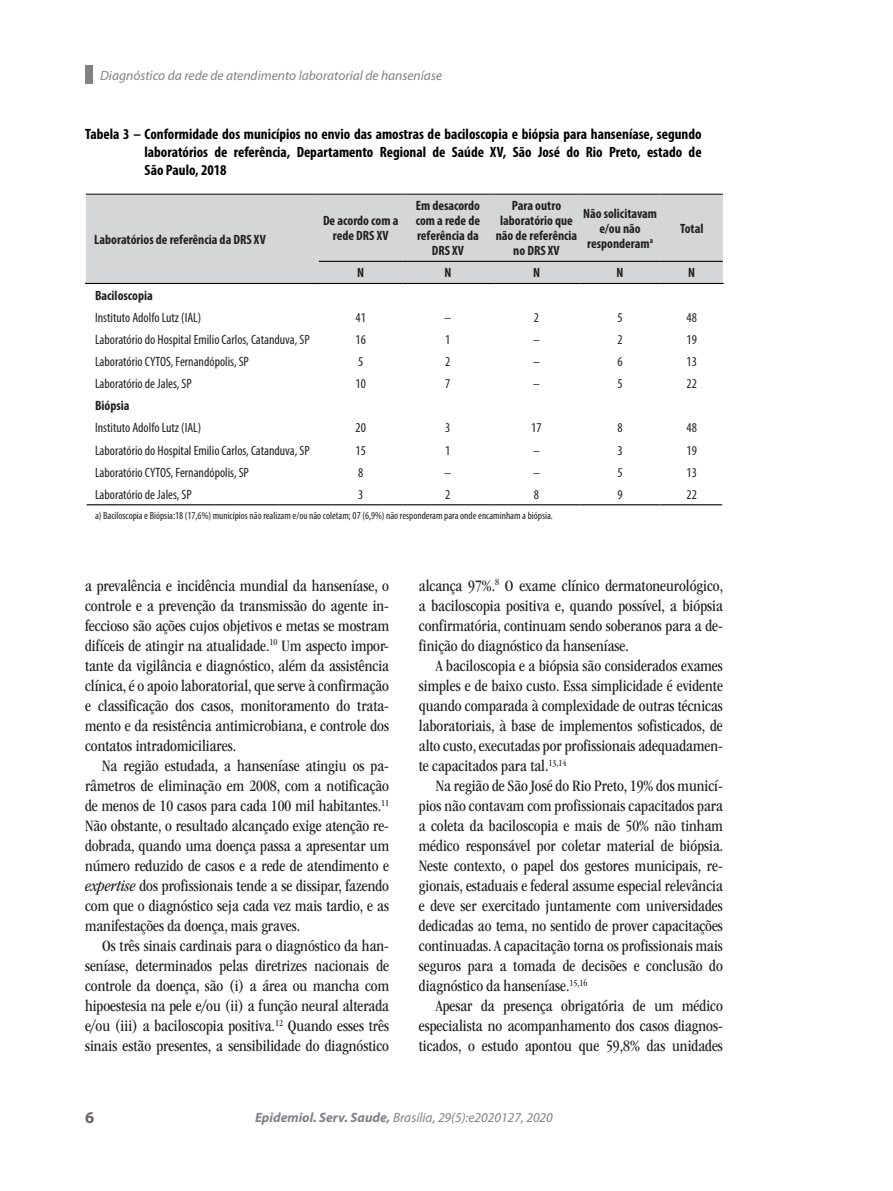
<style>
.page{position:relative;width:893px;height:1191px;background:#fff}
.page>*{position:absolute;margin:0;border:0;box-sizing:border-box;transform-origin:0 0}
.texto_nor{font:condensed 16.5px/20px "ITC Garamond Std";color:#231f20;text-align:justify}
.t1{font:700 16.5px "Myriad Pro";color:#6b6360}
.titulo_tab_fig{font:700 condensed 15px/18px "Myriad Pro";color:#000;text-align:justify}
.texto_tab_esq{font:condensed 13.5px "Myriad Pro";color:#231f20}
.texto_tab_cen{font:700 condensed 13.5px/15px "Myriad Pro";color:#231f20;text-align:center}
.t2{font:italic 13.5px "Myriad Pro";color:#808285}
.texto_tab_cen-2{font:condensed 13.5px "Myriad Pro";color:#231f20}
.texto_tab_esq-2{font:700 condensed 13.5px "Myriad Pro";color:#231f20}
.legenda_esq{font:condensed 10.5px "Myriad Pro";color:#231f20}
.s1{font-style:italic}
.s2{font-weight:700}
</style>
<div class="page">
<div style="left:85px;top:65px;width:8px;height:19px;background:#808285"></div>
<div style="left:86px;top:195px;width:637px;height:88px;background:#d5d6d8"></div>
<hr style="left:319px;top:261px;width:84px;height:1px;background:#000">
<hr style="left:403px;top:261px;width:90px;height:1px;background:#000">
<hr style="left:493px;top:261px;width:87px;height:1px;background:#000">
<hr style="left:580px;top:261px;width:80px;height:1px;background:#000">
<hr style="left:660px;top:261px;width:63px;height:1px;background:#000">
<hr style="left:319px;top:283px;width:84px;height:1px;background:#000">
<hr style="left:403px;top:283px;width:90px;height:1px;background:#000">
<hr style="left:493px;top:283px;width:87px;height:1px;background:#000">
<hr style="left:580px;top:283px;width:80px;height:1px;background:#000">
<hr style="left:660px;top:283px;width:64px;height:1px;background:#000">
<hr style="left:87px;top:504px;width:232px;height:1px;background:#000">
<hr style="left:319px;top:504px;width:84px;height:1px;background:#000">
<hr style="left:403px;top:504px;width:90px;height:1px;background:#000">
<hr style="left:493px;top:504px;width:87px;height:1px;background:#000">
<hr style="left:580px;top:504px;width:80px;height:1px;background:#000">
<hr style="left:660px;top:504px;width:62px;height:1px;background:#000">
<hr style="left:493px;top:194px;width:87px;height:1px;background:#231f20">
<hr style="left:580px;top:194px;width:80px;height:1px;background:#231f20">
<hr style="left:660px;top:194px;width:63px;height:1px;background:#231f20">
<hr style="left:319px;top:194px;width:84px;height:1px;background:#231f20">
<hr style="left:403px;top:194px;width:90px;height:1px;background:#231f20">
<hr style="left:86px;top:194px;width:233px;height:1px;background:#231f20">
<hr style="left:85px;top:283px;width:234px;height:1px;background:#000">
<p class="t2" style="left:100px;top:67px;width:344px">Diagnóstico da rede de atendimento laboratorial de hanseníase</p>
<p class="titulo_tab_fig" style="left:145px;top:124px;width:558px;text-indent:-60px">Tabela 3 – Conformidade dos municípios no envio das amostras de baciloscopia e biópsia para hanseníase, segundo laboratórios de referência, Departamento Regional de Saúde XV, São José do Rio Preto, estado de São Paulo, 2018</p>
<p class="texto_tab_esq-2" style="left:94px;top:231px;width:173px">Laboratórios de referência da DRS XV</p>
<p class="texto_tab_cen" style="left:323px;top:213px;width:77px">De acordo com a rede DRS XV</p>
<p class="texto_tab_cen" style="left:416px;top:198px;width:66px">Em desacordo com a rede de referência da<br>DRS XV</p>
<p class="texto_tab_cen" style="left:496px;top:198px;width:83px">Para outro laboratório que não de referência no DRS XV</p>
<p class="texto_tab_cen" style="left:583px;top:205px;width:76px">Não solicitavam e/ou não responderam<sup>a</sup></p>
<p class="texto_tab_cen" style="left:680px;top:220px;width:25px">Total</p>
<p class="texto_tab_cen" style="left:357px;top:265px;width:8px">N</p>
<p class="texto_tab_cen" style="left:444px;top:265px;width:8px">N</p>
<p class="texto_tab_cen" style="left:533px;top:265px;width:8px">N</p>
<p class="texto_tab_cen" style="left:617px;top:265px;width:8px">N</p>
<p class="texto_tab_cen" style="left:688px;top:265px;width:8px">N</p>
<p class="texto_tab_esq-2" style="left:95px;top:287px;width:59px">Baciloscopia</p>
<p class="texto_tab_esq" style="left:95px;top:309px;width:108px">Instituto Adolfo Lutz (IAL)</p>
<p class="texto_tab_cen-2" style="left:356px;top:309px;width:12px">41</p>
<p class="texto_tab_cen-2" style="left:444px;top:309px;width:8px">–</p>
<p class="texto_tab_cen-2" style="left:534px;top:309px;width:7px">2</p>
<p class="texto_tab_cen-2" style="left:617px;top:309px;width:7px">5</p>
<p class="texto_tab_cen-2" style="left:686px;top:309px;width:12px">48</p>
<p class="texto_tab_esq" style="left:95px;top:331px;width:216px">Laboratório do Hospital Emilio Carlos, Catanduva, SP</p>
<p class="texto_tab_cen-2" style="left:356px;top:331px;width:12px">16</p>
<p class="texto_tab_cen-2" style="left:445px;top:331px;width:7px">1</p>
<p class="texto_tab_cen-2" style="left:533px;top:331px;width:8px">–</p>
<p class="texto_tab_cen-2" style="left:617px;top:331px;width:7px">2</p>
<p class="texto_tab_cen-2" style="left:686px;top:331px;width:12px">19</p>
<p class="texto_tab_esq" style="left:95px;top:353px;width:155px">Laboratório CYTOS, Fernandópolis, SP</p>
<p class="texto_tab_cen-2" style="left:358px;top:353px;width:7px">5</p>
<p class="texto_tab_cen-2" style="left:445px;top:353px;width:7px">2</p>
<p class="texto_tab_cen-2" style="left:533px;top:353px;width:8px">–</p>
<p class="texto_tab_cen-2" style="left:617px;top:353px;width:7px">6</p>
<p class="texto_tab_cen-2" style="left:686px;top:353px;width:12px">13</p>
<p class="texto_tab_esq" style="left:95px;top:375px;width:98px">Laboratório de Jales, SP</p>
<p class="texto_tab_cen-2" style="left:356px;top:375px;width:12px">10</p>
<p class="texto_tab_cen-2" style="left:445px;top:375px;width:7px">7</p>
<p class="texto_tab_cen-2" style="left:533px;top:375px;width:8px">–</p>
<p class="texto_tab_cen-2" style="left:617px;top:375px;width:7px">5</p>
<p class="texto_tab_cen-2" style="left:686px;top:375px;width:12px">22</p>
<p class="texto_tab_esq-2" style="left:95px;top:397px;width:36px">Biópsia</p>
<p class="texto_tab_esq" style="left:95px;top:420px;width:108px">Instituto Adolfo Lutz (IAL)</p>
<p class="texto_tab_cen-2" style="left:356px;top:420px;width:12px">20</p>
<p class="texto_tab_cen-2" style="left:445px;top:420px;width:7px">3</p>
<p class="texto_tab_cen-2" style="left:531px;top:420px;width:12px">17</p>
<p class="texto_tab_cen-2" style="left:617px;top:420px;width:7px">8</p>
<p class="texto_tab_cen-2" style="left:686px;top:420px;width:12px">48</p>
<p class="texto_tab_esq" style="left:95px;top:442px;width:216px">Laboratório do Hospital Emilio Carlos, Catanduva, SP</p>
<p class="texto_tab_cen-2" style="left:356px;top:442px;width:12px">15</p>
<p class="texto_tab_cen-2" style="left:445px;top:442px;width:7px">1</p>
<p class="texto_tab_cen-2" style="left:533px;top:442px;width:8px">–</p>
<p class="texto_tab_cen-2" style="left:617px;top:442px;width:7px">3</p>
<p class="texto_tab_cen-2" style="left:686px;top:442px;width:12px">19</p>
<p class="texto_tab_esq" style="left:95px;top:464px;width:155px">Laboratório CYTOS, Fernandópolis, SP</p>
<p class="texto_tab_cen-2" style="left:358px;top:464px;width:7px">8</p>
<p class="texto_tab_cen-2" style="left:444px;top:464px;width:8px">–</p>
<p class="texto_tab_cen-2" style="left:533px;top:464px;width:8px">–</p>
<p class="texto_tab_cen-2" style="left:617px;top:464px;width:7px">5</p>
<p class="texto_tab_cen-2" style="left:686px;top:464px;width:12px">13</p>
<p class="texto_tab_esq" style="left:95px;top:486px;width:98px">Laboratório de Jales, SP</p>
<p class="texto_tab_cen-2" style="left:358px;top:486px;width:7px">3</p>
<p class="texto_tab_cen-2" style="left:445px;top:486px;width:7px">2</p>
<p class="texto_tab_cen-2" style="left:534px;top:486px;width:7px">8</p>
<p class="texto_tab_cen-2" style="left:617px;top:486px;width:7px">9</p>
<p class="texto_tab_cen-2" style="left:686px;top:486px;width:12px">22</p>
<p class="legenda_esq" style="left:95px;top:509px;width:459px">a) Baciloscopia e Biópsia:18 (17,6%) municípios não realizam e/ou não coletam; 07 (6,9%) não responderam para onde encaminham a biópsia.</p>
<p class="texto_nor" style="left:85px;top:575px;width:306px">a prevalência e incidência mundial da hanseníase, o controle e a prevenção da transmissão do agente in&shy;feccioso são ações cujos objetivos e metas se mostram difíceis de atingir na atualidade.<sup>10</sup> Um aspecto impor&shy;tante da vigilância e diagnóstico, além da assistência clínica, é o apoio laboratorial, que serve à confirmação e classificação dos casos, monitoramento do trata&shy;mento e da resistência antimicrobiana, e controle dos contatos intradomiciliares.</p>
<p class="texto_nor" style="left:85px;top:756px;width:306px;text-indent:17px">Na região estudada, a hanseníase atingiu os pa&shy;râmetros de eliminação em 2008, com a notificação de menos de 10 casos para cada 100 mil habitantes.<sup>11<br></sup>Não obstante, o resultado alcançado exige atenção re&shy;dobrada, quando uma doença passa a apresentar um número reduzido de casos e a rede de atendimento e <span class="s1">expertise</span> dos profissionais tende a se dissipar, fazendo com que o diagnóstico seja cada vez mais tardio, e as manifestações da doença, mais graves.</p>
<p class="texto_nor" style="left:85px;top:936px;width:306px;text-indent:17px">Os três sinais cardinais para o diagnóstico da han&shy;seníase, determinados pelas diretrizes nacionais de controle da doença, são (i) a área ou mancha com hipoestesia na pele e/ou (ii) a função neural alterada e/ou (iii) a baciloscopia positiva.<sup>12</sup> Quando esses três sinais estão presentes, a sensibilidade do diagnóstico</p>
<p class="texto_nor" style="left:419px;top:575px;width:306px">alcança 97%.<sup>8</sup> O exame clínico dermatoneurológico, a baciloscopia positiva e, quando possível, a biópsia confirmatória, continuam sendo soberanos para a de&shy;finição do diagnóstico da hanseníase.</p>
<p class="texto_nor" style="left:419px;top:656px;width:306px;text-indent:17px">A baciloscopia e a biópsia são considerados exames simples e de baixo custo. Essa simplicidade é evidente quando comparada à complexidade de outras técnicas laboratoriais, à base de implementos sofisticados, de alto custo, executadas por profissionais adequadamen&shy;te capacitados para tal.<sup>13,14</sup></p>
<p class="texto_nor" style="left:419px;top:776px;width:306px;text-indent:17px">Na região de São José do Rio Preto, 19% dos municí&shy;pios não contavam com profissionais capacitados para a coleta da baciloscopia e mais de 50% não tinham médico responsável por coletar material de biópsia.<br>Neste contexto, o papel dos gestores municipais, re&shy;gionais, estaduais e federal assume especial relevância e deve ser exercitado juntamente com universidades dedicadas ao tema, no sentido de prover capacitações continuadas. A capacitação torna os profissionais mais seguros para a tomada de decisões e conclusão do diagnóstico da hanseníase.<sup>15,16</sup></p>
<p class="texto_nor" style="left:419px;top:996px;width:306px;text-indent:17px">Apesar da presença obrigatória de um médico especialista no acompanhamento dos casos diagnos&shy;ticados, o estudo apontou que 59,8% das unidades</p>
<p class="t1" style="left:85px;top:1106px;width:11px">6</p>
<p class="t2" style="left:255px;top:1108px;width:299px"><span class="s2">Epidemiol. Serv. Saude,</span> Brasília, 29(5):e2020127, 2020</p>
</div>
